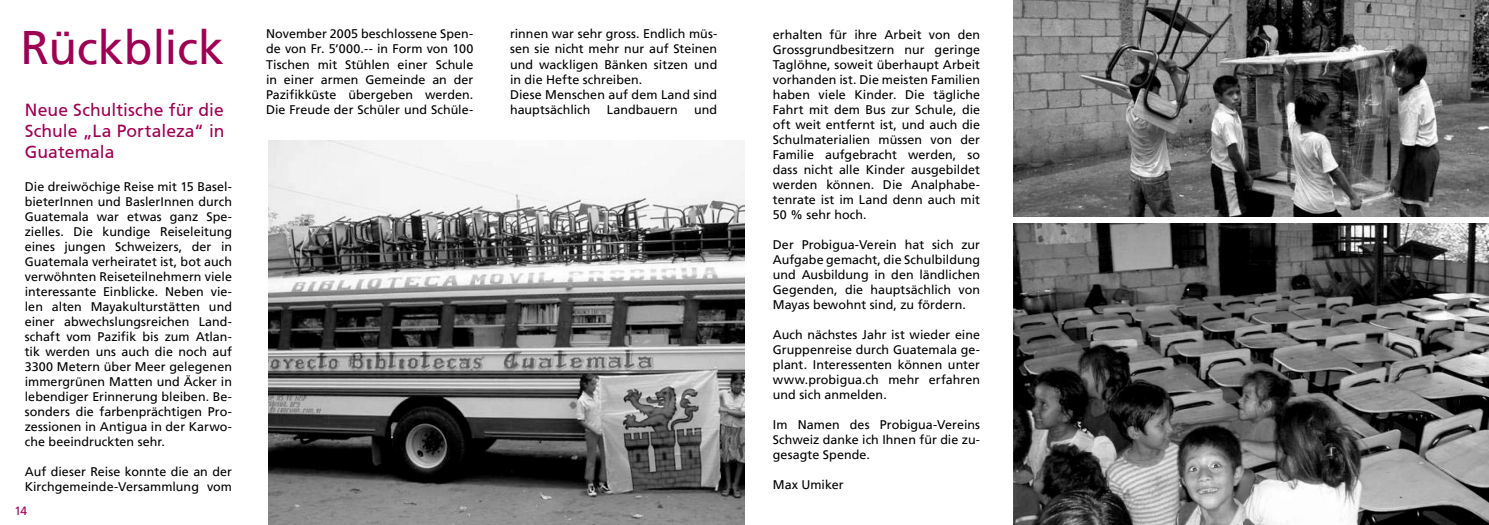
<style>
.page{position:relative;width:1489px;height:525px;background:#fff}
.page>*{position:absolute;margin:0;border:0;box-sizing:border-box;transform-origin:0 0}
.t1{font:47px "Frutiger";letter-spacing:-.005em;color:#9d0053}
.t2{font:17.5px/21px "Frutiger Roman";letter-spacing:.005em;color:#9d0053;text-align:justify}
.t3{font:12.5px/15px "Frutiger";letter-spacing:.005em;color:#000;text-align:justify}
.t4{font:11.88px "Frutiger";color:#9d0053}
</style>
<div class="page">
<img style="left:268px;top:140px;width:476px;height:384px">
<img style="left:1013px;top:0;width:475px;height:216px">
<img style="left:1013px;top:223px;width:475px;height:301px">
<h1 class="t1" style="left:20px;top:20px;width:205px">Rückblick</h1>
<p class="t3" style="left:266px;top:27px;width:209px">November 2005 beschlossene Spen&shy;de von Fr. 5‘000.-- in Form von 100<br>Tischen mit Stühlen einer Schule in einer armen Gemeinde an der Pazifikküste übergeben werden.<br>Die Freude der Schüler und Schüle-</p>
<p class="t3" style="left:510px;top:27px;width:209px;text-align:left">rinnen war sehr gross. Endlich müs&shy;sen sie nicht mehr nur auf Steinen und wackligen Bänken sitzen und in die Hefte schreiben.<br>Diese Menschen auf dem Land sind hauptsächlich</p>
<h2 class="t2" style="left:25px;top:100px;width:201px">Neue Schultische für die Schule „La Portaleza“ in Guatemala</h2>
<p class="t3" style="left:25px;top:179px;width:209px">Die dreiwöchige Reise mit 15 Basel&shy;bieterInnen und BaslerInnen durch Guatemala war etwas ganz Spe&shy;zielles. Die kundige Reiseleitung eines jungen Schweizers, der in Gua-temala verheiratet ist, bot auch verwöhnten Reiseteilnehmern viele interessante Einblicke. Neben vie&shy;len alten Mayakulturstätten und einer abwechslungsreichen Land&shy;schaft vom Pazifik bis zum Atlan&shy;tik werden uns auch die noch auf 3300 Metern über Meer gelegenen immergrünen Matten und Äcker in lebendiger Erinnerung bleiben. Be&shy;sonders die farbenprächtigen Pro&shy;zessionen in Antigua in der Karwo&shy;che beeindruckten sehr.</p>
<p class="t3" style="left:25px;top:464px;width:209px">Auf dieser Reise konnte die an der<br>Kirchgemeinde-Versammlung vom</p>
<p class="t3" style="left:607px;top:102px;width:72px">Landbauern</p>
<p class="t3" style="left:694px;top:102px;width:25px">und</p>
<p class="t4" style="left:14px;top:503px;width:14px">14</p>
<p class="t3" style="left:772px;top:27px;width:209px">erhalten für ihre Arbeit von den Grossgrundbesitzern nur geringe Taglöhne, soweit überhaupt Arbeit vorhanden ist. Die meisten Familien haben viele Kinder. Die tägliche Fahrt mit dem Bus zur Schule, die oft weit entfernt ist, und auch die Schulmaterialien müssen von der Familie aufgebracht werden, so dass nicht alle Kinder ausgebildet werden können. Die Analphabe&shy;tenrate ist im Land denn auch mit 50 % sehr hoch.</p>
<p class="t3" style="left:772px;top:237px;width:209px">Der Probigua-Verein hat sich zur Aufgabe gemacht, die Schulbildung und Ausbildung in den ländlichen Gegenden, die hauptsächlich von Mayas bewohnt sind, zu fördern.</p>
<p class="t3" style="left:772px;top:327px;width:209px">Auch nächstes Jahr ist wieder eine Gruppenreise durch Guatemala ge&shy;plant. Interessenten können unter www.probigua.ch mehr erfahren und sich anmelden.</p>
<p class="t3" style="left:772px;top:417px;width:209px">Im Namen des Probigua-Vereins Schweiz danke ich Ihnen für die zu&shy;gesagte Spende.</p>
<p class="t3" style="left:772px;top:477px;width:72px">Max Umiker</p>
</div>
